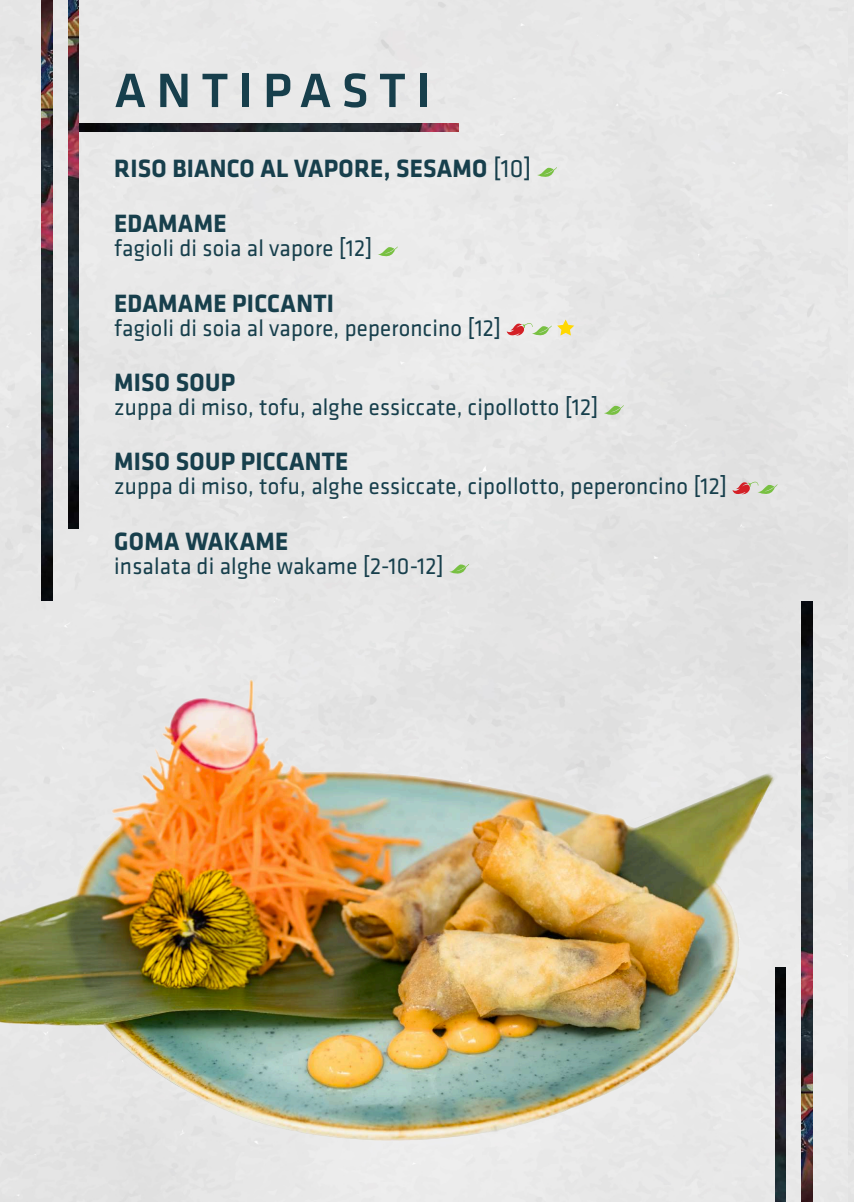
<style>
.page{position:relative;width:854px;height:1202px;background:#fff}
.page>*{position:absolute;margin:0;border:0;box-sizing:border-box;transform-origin:0 0}
.t1{font:500 50px "Klavika";letter-spacing:.2em;color:#173f4c}
.t2{font:700 26px/55.3px "Klavika";letter-spacing:.01em;color:#173f4c;scale:.95 1}
.t3{font:24px "Klavika";letter-spacing:.01em;color:#173f4c;scale:.95 1}
.s1{font-weight:400}
</style>
<div class="page">
<div style="left:0;top:0;width:853px;height:1202px;background:#e7e7e7"></div>
<img style="left:79px;top:123px;width:380px;height:8px">
<svg style="left:537px;top:167px;width:20px;height:15px"></svg>
<svg style="left:377px;top:246px;width:20px;height:15px"></svg>
<svg style="left:506px;top:321px;width:45px;height:19px"></svg>
<svg style="left:557px;top:320px;width:17px;height:16px"></svg>
<svg style="left:603px;top:405px;width:20px;height:15px"></svg>
<svg style="left:732px;top:479px;width:45px;height:20px"></svg>
<svg style="left:449px;top:563px;width:20px;height:15px"></svg>
<img style="left:0;top:652px;width:848px;height:544px">
<img style="left:42px;top:0;width:10px;height:601px">
<img style="left:68px;top:0;width:11px;height:529px">
<img style="left:801px;top:601px;width:11px;height:601px">
<img style="left:774px;top:967px;width:11px;height:235px">
<h1 class="t1" style="left:114px;top:63px;width:317px">ANTIPASTI</h1>
<p class="t2" style="left:114px;top:141px;width:440px">RISO BIANCO AL VAPORE, SESAMO <span class="s1">[10]<br></span>EDAMAME</p>
<p class="t3" style="left:114px;top:235px;width:273px">fagioli di soia al vapore [12]</p>
<p class="t2" style="left:114px;top:276px;width:233px">EDAMAME PICCANTI</p>
<p class="t3" style="left:114px;top:315px;width:409px">fagioli di soia al vapore, peperoncino [12]</p>
<p class="t2" style="left:114px;top:355px;width:129px">MISO SOUP</p>
<p class="t3" style="left:114px;top:394px;width:511px">zuppa di miso, tofu, alghe essiccate, cipollotto [12]</p>
<p class="t2" style="left:114px;top:434px;width:248px">MISO SOUP PICCANTE</p>
<p class="t3" style="left:114px;top:473px;width:646px">zuppa di miso, tofu, alghe essiccate, cipollotto, peperoncino [12]</p>
<p class="t2" style="left:114px;top:514px;width:185px">GOMA WAKAME</p>
<p class="t3" style="left:114px;top:553px;width:348px">insalata di alghe wakame [2-10-12]</p>
</div>
